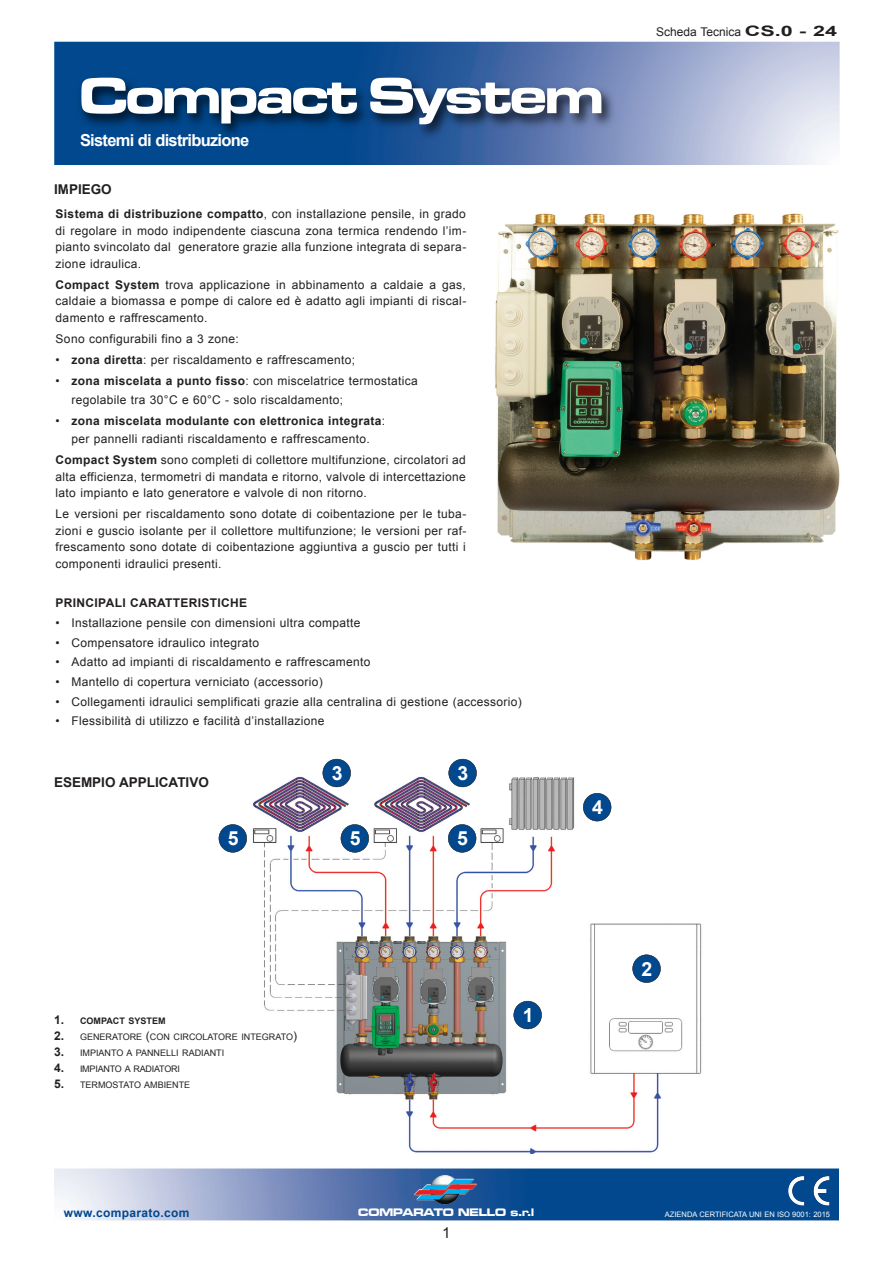
<style>
.page{position:relative;width:893px;height:1263px;background:#fff}
.page>*{position:absolute;margin:0;border:0;box-sizing:border-box;transform-origin:0 0}
.t1{font:52.5px "Microgramma D Bold Exte";letter-spacing:-.025em;color:#fff}
.t2{font:700 19.5px "Arial";color:#fff}
.t3{font:700 16.5px "Arial";letter-spacing:-.045em;color:#fff}
.t4{font:15px "Arial";color:#231f20}
.t5{font:700 13.5px "Arial";color:#231f20}
.t6{font:12px/16.5px "Arial";letter-spacing:.03em;color:#231f20;text-align:justify}
.t7{font:700 12px "Arial";letter-spacing:.03em;color:#231f20}
.t8{font:12px "Arial";color:#231f20}
.t9{font:700 12px "Arial";letter-spacing:.03em;color:#01488f}
.t10{font:11.25px "Microgramma D Bold Exte";color:#fff}
.t11{font:9px "Arial";color:#231f20}
.t12{font:9px "Arial";letter-spacing:-.02em;color:#231f20}
.t13{font:700 9px "Arial";color:#231f20}
.t14{font:7.5px "Arial";color:#fff}
.s1{font-weight:700}
.s2{font-weight:400}
.s3{font-weight:700;font-size:14.4px}
.s4{font-size:12px}
.s5{font-weight:700;font-size:12px}
</style>
<div class="page">
<img style="left:218px;top:758px;width:484px;height:396px">
<img style="left:54px;top:1168px;width:785px;height:53px">
<img style="left:414px;top:1175px;width:63px;height:29px">
<img style="left:813px;top:1176px;width:16px;height:23px">
<img style="left:54px;top:41px;width:786px;height:124px">
<div style="left:514px;top:1001px;width:28px;height:28px;background:#01488f;border-radius:50%"></div>
<div style="left:513px;top:1001px;width:29px;height:28px;border:1px solid #231f20;border-radius:50%"></div>
<div style="left:633px;top:955px;width:27px;height:28px;background:#01488f;border-radius:50%"></div>
<div style="left:632px;top:954px;width:29px;height:29px;border:1px solid #231f20;border-radius:50%"></div>
<div style="left:449px;top:759px;width:28px;height:28px;background:#01488f;border-radius:50%"></div>
<div style="left:448px;top:759px;width:29px;height:28px;border:1px solid #231f20;border-radius:50%"></div>
<div style="left:323px;top:759px;width:28px;height:28px;background:#01488f;border-radius:50%"></div>
<div style="left:323px;top:759px;width:28px;height:28px;border:1px solid #231f20;border-radius:50%"></div>
<div style="left:583px;top:793px;width:28px;height:28px;background:#01488f;border-radius:50%"></div>
<div style="left:583px;top:793px;width:28px;height:28px;border:1px solid #231f20;border-radius:50%"></div>
<div style="left:219px;top:824px;width:28px;height:28px;background:#01488f;border-radius:50%"></div>
<div style="left:219px;top:824px;width:28px;height:29px;border:1px solid #231f20;border-radius:50%"></div>
<div style="left:341px;top:824px;width:28px;height:28px;background:#01488f;border-radius:50%"></div>
<div style="left:341px;top:824px;width:28px;height:29px;border:1px solid #231f20;border-radius:50%"></div>
<div style="left:448px;top:824px;width:28px;height:28px;background:#01488f;border-radius:50%"></div>
<div style="left:448px;top:824px;width:28px;height:29px;border:1px solid #231f20;border-radius:50%"></div>
<img style="left:68px;top:59px;width:772px;height:106px">
<img style="left:495px;top:213px;width:345px;height:348px">
<p class="t1" style="left:80px;top:65px;width:525px">Compact System</p>
<p class="t3" style="left:80px;top:131px;width:171px">Sistemi di distribuzione</p>
<p class="t5" style="left:54px;top:182px;width:59px">IMPIEGO</p>
<p class="t6" style="left:56px;top:206px;width:412px"><span class="s1">Sistema di distribuzione compatto</span>, con installazione pensile, in grado di regolare in modo indipendente ciascuna zona termica rendendo l’im&shy;pianto svincolato dal generatore grazie alla funzione integrata di separa&shy;zione idraulica.</p>
<p class="t6" style="left:56px;top:276px;width:412px"><span class="s1">Compact System</span> trova applicazione in abbinamento a caldaie a gas, caldaie a biomassa e pompe di calore ed è adatto agli impianti di riscal&shy;damento e raffrescamento.</p>
<p class="t6" style="left:56px;top:331px;width:185px">Sono configurabili fino a 3 zone:</p>
<p class="t6" style="left:56px;top:352px;width:301px">• <span class="s1">zona diretta</span>: per riscaldamento e raffrescamento;</p>
<p class="t6" style="left:56px;top:373px;width:364px">• <span class="s1">zona miscelata a punto fisso</span>: con miscelatrice termostatica</p>
<p class="t6" style="left:72px;top:391px;width:273px">regolabile tra 30°C e 60°C - solo riscaldamento;</p>
<p class="t7" style="left:56px;top:414px;width:331px"><span class="s2">•</span> zona miscelata modulante con elettronica integrata<span class="s2">:</span></p>
<p class="t6" style="left:72px;top:430px;width:300px">per pannelli radianti riscaldamento e raffrescamento.</p>
<p class="t6" style="left:56px;top:452px;width:412px"><span class="s1">Compact System</span> sono completi di collettore multifunzione, circolatori ad alta efficienza, termometri di mandata e ritorno, valvole di intercettazione lato impianto e lato generatore e valvole di non ritorno.</p>
<p class="t6" style="left:56px;top:506px;width:412px">Le versioni per riscaldamento sono dotate di coibentazione per le tuba&shy;zioni e guscio isolante per il collettore multifunzione; le versioni per raf&shy;frescamento sono dotate di coibentazione aggiuntiva a guscio per tutti i componenti idraulici presenti.</p>
<p class="t7" style="left:56px;top:596px;width:193px">PRINCIPALI CARATTERISTICHE</p>
<p class="t6" style="left:56px;top:614px;width:306px">• Installazione pensile con dimensioni ultra compatte</p>
<p class="t6" style="left:56px;top:634px;width:205px">• Compensatore idraulico integrato</p>
<p class="t6" style="left:56px;top:654px;width:316px">• Adatto ad impianti di riscaldamento e raffrescamento</p>
<p class="t6" style="left:56px;top:673px;width:269px">• Mantello di copertura verniciato (accessorio)</p>
<p class="t6" style="left:56px;top:693px;width:467px">• Collegamenti idraulici semplificati grazie alla centralina di gestione (accessorio)</p>
<p class="t6" style="left:56px;top:713px;width:270px">• Flessibilità di utilizzo e facilità d’installazione</p>
<p class="t5" style="left:54px;top:774px;width:156px">ESEMPIO APPLICATIVO</p>
<p class="t2" style="left:332px;top:762px;width:12px">3</p>
<p class="t2" style="left:458px;top:762px;width:12px">3</p>
<p class="t2" style="left:228px;top:828px;width:12px">5</p>
<p class="t2" style="left:350px;top:828px;width:12px">5</p>
<p class="t2" style="left:457px;top:828px;width:12px">5</p>
<p class="t2" style="left:592px;top:796px;width:12px">4</p>
<p class="t8" style="left:656px;top:25px;width:182px">Scheda Tecnica <span class="s3">CS.0 - 24</span></p>
<p class="t13" style="left:54px;top:1016px;width:113px"><span class="s4">1.</span> COMPACT SYSTEM</p>
<p class="t11" style="left:54px;top:1031px;width:245px"><span class="s5">2.</span> GENERATORE <span class="s4">(</span>CON CIRCOLATORE INTEGRATO<span class="s4">)</span></p>
<p class="t11" style="left:54px;top:1047px;width:172px"><span class="s5">3.</span> IMPIANTO A PANNELLI RADIANTI</p>
<p class="t12" style="left:54px;top:1063px;width:128px"><span class="s5">4.</span> IMPIANTO A RADIATORI</p>
<p class="t11" style="left:54px;top:1079px;width:138px"><span class="s5">5.</span> TERMOSTATO AMBIENTE</p>
<p class="t2" style="left:523px;top:1004px;width:12px">1</p>
<p class="t2" style="left:642px;top:958px;width:12px">2</p>
<p class="t9" style="left:64px;top:1206px;width:127px">www.comparato.com</p>
<p class="t10" style="left:358px;top:1206px;width:178px">COMPARATO NELLO s.r.l</p>
<p class="t14" style="left:665px;top:1210px;width:167px">AZIENDA CERTIFICATA UNI EN ISO 9001: 2015</p>
<p class="t4" style="left:442px;top:1224px;width:10px">1</p>
</div>
